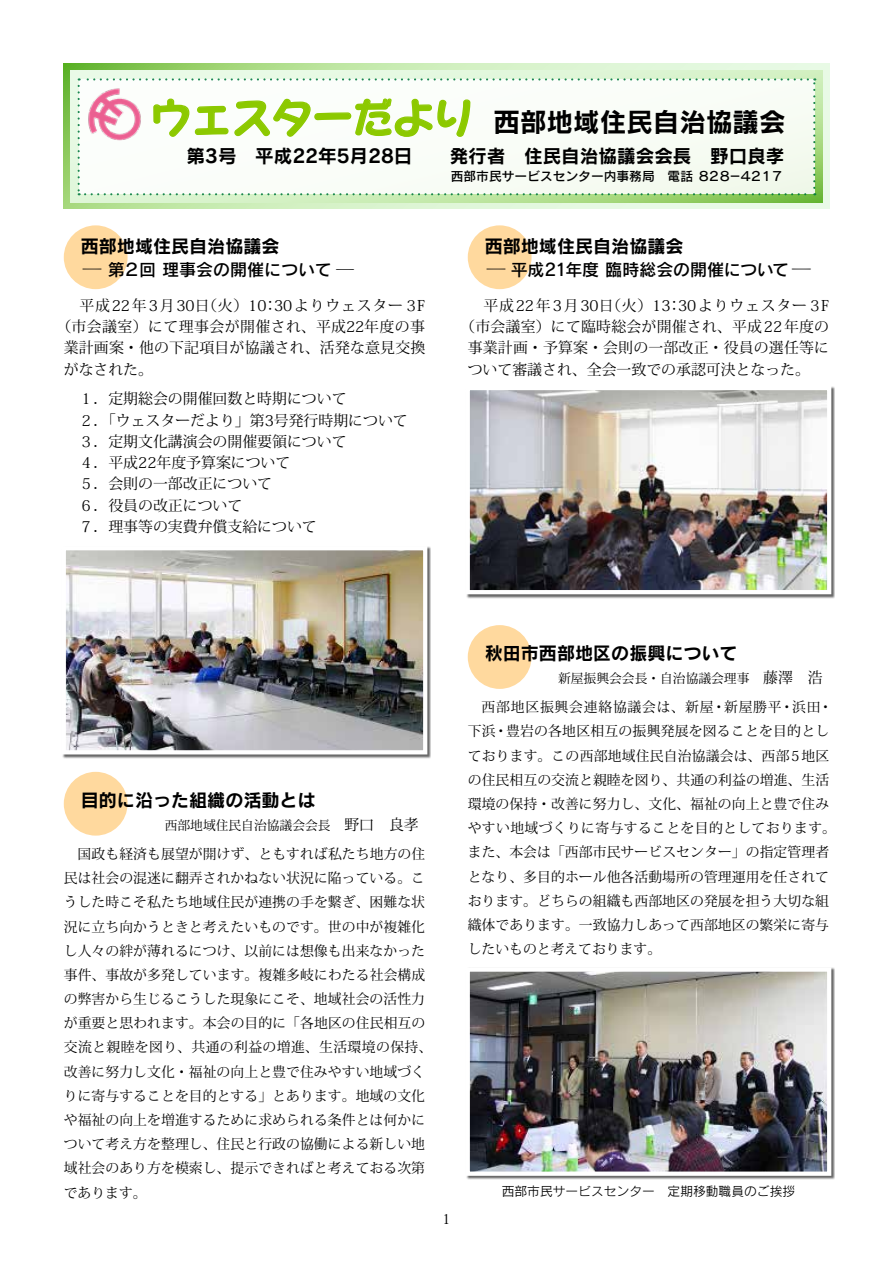
<style>
.page{position:relative;width:893px;height:1263px;background:#fff}
.page>*{position:absolute;margin:0;border:0;box-sizing:border-box;transform-origin:0 0}
.t1{font:26.55px "Rodin Pro B";color:#000}
.t2{font:18.6px "Rodin Pro B";color:#000}
.t3{font:18px "Rodin Pro B";color:#000}
.t4{font:16.95px "Rodin Pro DB";letter-spacing:-.005em;color:#000}
.t5{font:14.85px/21.3px "Koz Min Pro";color:#000}
.t6{font:14.85px "Koz Min Pro";letter-spacing:.05em;color:#000}
.t7{font:14.85px "Koz Min Pro";letter-spacing:.03em;color:#000}
.t8{font:13.8px/24.2px "Koz Min Pro";letter-spacing:.005em;color:#000}
.t9{font:12.75px "Koz Min Pro";color:#000}
.t10{font:12.75px "Rodin Pro DB";color:#000}
.t11{font:12.75px "Rodin Pro M";color:#000}
.s1{font-family:"Seurat Capie Pro B";font-size:40.35px;color:#8cc900}
.s2{font-family:"Rodin Pro L";font-size:18px}
.s3{font-family:"Rodin Pro L"}
.s4{font-size:14.85px}
</style>
<div class="page">
<div style="left:468px;top:625px;width:63px;height:64px;background:#ffd99e;border-radius:50%"></div>
<div style="left:64px;top:772px;width:64px;height:64px;background:#ffd99e;border-radius:50%"></div>
<div style="left:64px;top:225px;width:64px;height:64px;background:#ffd99e;border-radius:50%"></div>
<div style="left:468px;top:225px;width:63px;height:64px;background:#ffd99e;border-radius:50%"></div>
<svg style="left:64px;top:64px;width:765px;height:144px;background:#c9eab7"></svg>
<svg style="left:70px;top:71px;width:753px;height:132px;background:#caeab8"></svg>
<svg style="left:78px;top:78px;width:737px;height:117px"></svg>
<div style="left:62px;top:546px;width:369px;height:212px;background:#000;opacity:.6"></div>
<img style="left:67px;top:551px;width:355px;height:198px">
<div style="left:62px;top:546px;width:365px;height:208px;border:4px solid #fff"></div>
<div style="left:466px;top:386px;width:369px;height:212px;background:#000;opacity:.6"></div>
<img style="left:471px;top:391px;width:355px;height:198px">
<div style="left:466px;top:386px;width:365px;height:208px;border:4px solid #fff"></div>
<div style="left:466px;top:967px;width:369px;height:213px;background:#000;opacity:.6"></div>
<img style="left:471px;top:972px;width:355px;height:199px">
<div style="left:466px;top:967px;width:365px;height:209px;border:4px solid #fff"></div>
<img style="left:86px;top:85px;width:58px;height:58px">
<h1 class="t1" style="left:151px;top:104px;width:636px"><span class="s1">ウェスターだより</span> 西部地域住民自治協議会</h1>
<h2 class="t2" style="left:187px;top:144px;width:599px">第3号　平成22年5月28日　　発行者　住民自治協議会会長　野口良孝</h2>
<p class="t10" style="left:451px;top:168px;width:334px">西部市民サービスセンター内事務局　電話 ８２８－４２１７</p>
<h3 class="t3" style="left:81px;top:234px;width:200px">西部地域住民自治協議会</h3>
<p class="t4" style="left:81px;top:259px;width:277px"><span class="s2">ー</span>第２回 理事会の開催について <span class="s3">ー</span></p>
<p class="t6" style="left:64px;top:295px;width:363px">　平成22年3月30日（火）10：30よりウェスター３F</p>
<p class="t7" style="left:56px;top:316px;width:370px">（市会議室）にて理事会が開催され、平成22年度の事</p>
<p class="t5" style="left:64px;top:337px;width:363px">業計画案・他の下記項目が協議され、活発な意見交換</p>
<p class="t5" style="left:64px;top:358px;width:91px">がなされた。</p>
<p class="t5" style="left:79px;top:388px;width:331px">１．定期総会の開催回数と時期について<br>２．｢ウェスターだより｣第3号発行時期について<br>３．定期文化講演会の開催要領について<br>４．平成22年度予算案について<br>５．会則の一部改正について<br>６．役員の改正について<br>７．理事等の実費弁償支給について</p>
<h3 class="t3" style="left:485px;top:234px;width:200px">西部地域住民自治協議会</h3>
<p class="t4" style="left:485px;top:259px;width:330px"><span class="s2">ー</span>平成21年度 臨時総会の開催について <span class="s2">ー</span></p>
<p class="t6" style="left:468px;top:295px;width:363px">　平成22年3月30日（火）13：30よりウェスター３F</p>
<p class="t5" style="left:460px;top:315px;width:370px">（市会議室）にて臨時総会が開催され、平成22年度の</p>
<p class="t5" style="left:468px;top:337px;width:363px">事業計画・予算案・会則の一部改正・役員の選任等に</p>
<p class="t5" style="left:468px;top:358px;width:344px">ついて審議され、全会一致での承認可決となった。</p>
<h3 class="t3" style="left:81px;top:788px;width:236px">目的に沿った組織の活動とは</h3>
<p class="t9" style="left:165px;top:816px;width:256px">西部地域住民自治協議会会長 <span class="s4">野口　良孝</span></p>
<p class="t8" style="left:64px;top:841px;width:370px;text-indent:14px">国政も経済も展望が開けず、ともすれば私たち地方の住民は社会の混迷に翻弄されかねない状況に陥っている。こうした時こそ私たち地域住民が連携の手を繋ぎ、困難な状況に立ち向かうときと考えたいものです。世の中が複雑化し人々の絆が薄れるにつけ、以前には想像も出来なかった事件、事故が多発しています。複雑多岐にわたる社会構成の弊害から生じるこうした現象にこそ、地域社会の活性力が重要と思われます。本会の目的に「各地区の住民相互の交流と親睦を図り、共通の利益の増進、生活環境の保持、改善に努力し文化・福祉の向上と豊で住みやすい地域づくりに寄与することを目的とする」とあります。地域の文化や福祉の向上を増進するために求められる条件とは何かについて考え方を整理し、住民と行政の協働による新しい地域社会のあり方を模索し、提示できればと考えておる次第であります。</p>
<h3 class="t3" style="left:485px;top:641px;width:254px">秋田市西部地区の振興について</h3>
<p class="t9" style="left:558px;top:669px;width:266px">新屋振興会会長･自治協議会理事 <span class="s4">藤澤　浩</span></p>
<p class="t8" style="left:468px;top:695px;width:370px;text-indent:14px">西部地区振興会連絡協議会は、新屋･新屋勝平･浜田･下浜･豊岩の各地区相互の振興発展を図ることを目的としております。この西部地域住民自治協議会は、西部5地区の住民相互の交流と親睦を図り、共通の利益の増進、生活環境の保持・改善に努力し、文化、福祉の向上と豊で住みやすい地域づくりに寄与することを目的としております。また、本会は「西部市民サービスセンター」の指定管理者となり、多目的ホール他各活動場所の管理運用を任されております。どちらの組織も西部地区の発展を担う大切な組織体であります。一致協力しあって西部地区の繁栄に寄与したいものと考えております。</p>
<p class="t8" style="left:442px;top:1206px;width:10px">1</p>
<p class="t11" style="left:502px;top:1183px;width:295px">西部市民サービスセンター　定期移動職員のご挨拶</p>
</div>
